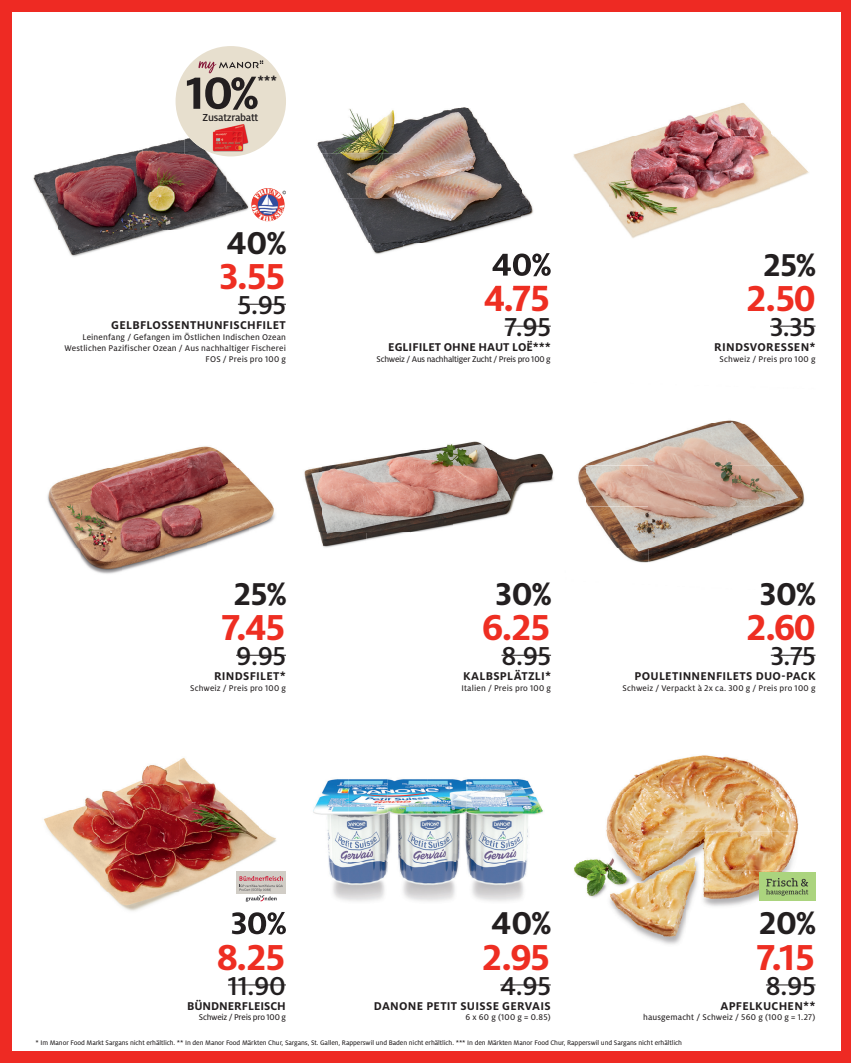
<style>
.page{position:relative;width:851px;height:1063px;background:#fff}
.page>*{position:absolute;margin:0;border:0;box-sizing:border-box;transform-origin:0 0}
.t1{font:700 50px "Milofor Manor";color:#231f20}
.t2{font:700 40px "Milofor Manor";letter-spacing:-.06em;color:#ee2e22}
.t3{font:700 35px "Milofor Manor";color:#231f20}
.t4{font:500 28.75px "Milofor Manor";letter-spacing:-.015em;color:#231f20}
.t5{font:700 13.75px "Milofor Manor";color:#231f20}
.t6{font:700 12.5px "Milofor Manor";letter-spacing:.02em;color:#231f20}
.t7{font:700 12.5px "Milofor Manor";color:#231f20}
.t8{font:500 11.25px "Milofor Manor";letter-spacing:-.02em;color:#231f20}
.t9{font:9.12px/11px "Milofor Manor Text";letter-spacing:.015em;color:#231f20;text-align:right}
.t10{font:9.12px "Milofor Manor Text";letter-spacing:-.025em;color:#231f20}
.t11{font:7.25px "Milofor Manor Text";letter-spacing:-.01em;color:#231f20}
</style>
<div class="page">
<div style="left:0;top:0;width:850px;height:1063px;background:#ee2a23"></div>
<div style="left:12px;top:12px;width:828px;height:1039px;background:#fff"></div>
<img style="left:574px;top:755px;width:228px;height:190px">
<img style="left:111px;top:446px;width:127px;height:22px">
<img style="left:47px;top:468px;width:228px;height:80px">
<img style="left:75px;top:548px;width:125px;height:26px">
<img style="left:427px;top:441px;width:64px;height:9px">
<img style="left:304px;top:450px;width:250px;height:41px">
<img style="left:308px;top:491px;width:210px;height:41px">
<img style="left:319px;top:532px;width:92px;height:16px">
<img style="left:585px;top:420px;width:220px;height:128px">
<img style="left:618px;top:548px;width:76px;height:15px">
<img style="left:578px;top:465px;width:7px;height:32px">
<img style="left:636px;top:103px;width:137px;height:33px">
<img style="left:573px;top:136px;width:236px;height:72px">
<img style="left:610px;top:208px;width:104px;height:30px">
<img style="left:114px;top:139px;width:70px;height:16px">
<img style="left:184px;top:138px;width:34px;height:17px">
<svg style="left:244px;top:141px;width:25px;height:14px"></svg>
<img style="left:33px;top:155px;width:236px;height:76px">
<img style="left:59px;top:231px;width:106px;height:26px">
<img style="left:313px;top:779px;width:230px;height:123px">
<div style="left:758px;top:873px;width:57px;height:28px;background:#abd47e"></div>
<svg style="left:766px;top:878px;width:42px;height:18px"></svg>
<hr style="left:504px;top:326px;width:46px;height:1px;background:#231f20">
<hr style="left:228px;top:985px;width:58px;height:1px;background:#231f20">
<img style="left:144px;top:757px;width:50px;height:13px">
<img style="left:44px;top:770px;width:215px;height:122px">
<img style="left:259px;top:827px;width:17px;height:24px">
<img style="left:107px;top:892px;width:71px;height:19px">
<svg style="left:232px;top:912px;width:7px;height:21px"></svg>
<img style="left:521px;top:188px;width:30px;height:98px">
<img style="left:317px;top:108px;width:204px;height:178px">
<svg style="left:492px;top:254px;width:39px;height:22px"></svg>
<svg style="left:532px;top:253px;width:18px;height:23px"></svg>
<hr style="left:484px;top:286px;width:64px;height:2px;background:#ee2e22">
<hr style="left:501px;top:655px;width:50px;height:1px;background:#231f20">
<hr style="left:765px;top:985px;width:50px;height:1px;background:#231f20">
<hr style="left:236px;top:655px;width:50px;height:1px;background:#231f20">
<hr style="left:500px;top:985px;width:50px;height:1px;background:#231f20">
<hr style="left:769px;top:326px;width:46px;height:1px;background:#231f20">
<hr style="left:770px;top:655px;width:45px;height:1px;background:#231f20">
<hr style="left:238px;top:304px;width:48px;height:1px;background:#231f20">
<div style="left:175px;top:46px;width:111px;height:110px;background:#e7dfce;border-radius:50%"></div>
<img style="left:212px;top:124px;width:37px;height:28px">
<svg style="left:198px;top:60px;width:65px;height:13px"></svg>
<div style="left:236px;top:871px;width:50px;height:23px;background:#d1cdc6"></div>
<svg style="left:239px;top:876px;width:47px;height:57px"></svg>
<img style="left:251px;top:188px;width:33px;height:33px">
<svg style="left:282px;top:191px;width:4px;height:3px"></svg>
<h1 class="t1" style="left:186px;top:62px;width:74px">10%</h1>
<h3 class="t5" style="left:257px;top:72px;width:21px">***</h3>
<p class="t8" style="left:203px;top:111px;width:57px">Zusatzrabatt</p>
<h3 class="t3" style="left:226px;top:221px;width:61px">40%</h3>
<h2 class="t2" style="left:218px;top:252px;width:69px">3.55</h2>
<h3 class="t4" style="left:238px;top:287px;width:50px">5.95</h3>
<h3 class="t6" style="left:111px;top:317px;width:176px">GELBFLOSSENTHUNFISCHFILET</h3>
<p class="t9" style="left:64px;top:332px;width:223px">Leinenfang / Gefangen im Östlichen Indischen Ozean<br>Westlichen Pazifischer Ozean / Aus nachhaltiger Fischerei<br>FOS / Preis pro 100 g</p>
<h3 class="t3" style="left:234px;top:572px;width:54px">25%</h3>
<h2 class="t2" style="left:220px;top:603px;width:67px">7.45</h2>
<h3 class="t4" style="left:236px;top:638px;width:51px">9.95</h3>
<h3 class="t6" style="left:214px;top:668px;width:73px">RINDSFILET*</h3>
<p class="t9" style="left:190px;top:683px;width:97px">Schweiz / Preis pro 100 g</p>
<h3 class="t3" style="left:231px;top:902px;width:57px">30%</h3>
<h2 class="t2" style="left:217px;top:932px;width:71px">8.25</h2>
<h3 class="t4" style="left:228px;top:968px;width:59px">11.90</h3>
<h3 class="t7" style="left:187px;top:998px;width:100px">BÜNDNERFLEISCH</h3>
<p class="t10" style="left:199px;top:1015px;width:89px">Schweiz / Preis pro 100 g</p>
<h2 class="t2" style="left:483px;top:274px;width:68px">4.75</h2>
<h3 class="t4" style="left:504px;top:309px;width:48px">7.95</h3>
<h3 class="t7" style="left:388px;top:339px;width:164px">EGLIFILET OHNE HAUT LOË***</h3>
<p class="t10" style="left:376px;top:356px;width:176px">Schweiz / Aus nachhaltiger Zucht / Preis pro 100 g</p>
<h3 class="t3" style="left:763px;top:243px;width:54px">25%</h3>
<h2 class="t2" style="left:745px;top:274px;width:71px">2.50</h2>
<h3 class="t4" style="left:769px;top:309px;width:47px">3.35</h3>
<h3 class="t6" style="left:714px;top:339px;width:103px">RINDSVORESSEN*</h3>
<p class="t9" style="left:719px;top:354px;width:97px">Schweiz / Preis pro 100 g</p>
<h3 class="t3" style="left:495px;top:572px;width:57px">30%</h3>
<h2 class="t2" style="left:482px;top:603px;width:70px">6.25</h2>
<h3 class="t4" style="left:501px;top:638px;width:51px">8.95</h3>
<h3 class="t6" style="left:463px;top:668px;width:89px">KALBSPLÄTZLI*</h3>
<p class="t9" style="left:461px;top:683px;width:91px">Italien / Preis pro 100 g</p>
<h3 class="t3" style="left:759px;top:572px;width:57px">30%</h3>
<h2 class="t2" style="left:745px;top:603px;width:71px">2.60</h2>
<h3 class="t4" style="left:770px;top:638px;width:46px">3.75</h3>
<h3 class="t6" style="left:634px;top:668px;width:182px">POULETINNENFILETS DUO-PACK</h3>
<p class="t9" style="left:622px;top:683px;width:194px">Schweiz / Verpackt à 2x ca. 300 g / Preis pro 100 g</p>
<h3 class="t3" style="left:491px;top:902px;width:61px">40%</h3>
<h2 class="t2" style="left:481px;top:932px;width:71px">2.95</h2>
<h3 class="t4" style="left:500px;top:968px;width:52px">4.95</h3>
<h3 class="t6" style="left:374px;top:998px;width:178px">DANONE PETIT SUISSE GERVAIS</h3>
<p class="t9" style="left:465px;top:1013px;width:87px">6 x 60 g (100 g = 0.85)</p>
<h3 class="t3" style="left:759px;top:902px;width:58px">20%</h3>
<h2 class="t2" style="left:755px;top:932px;width:61px">7.15</h2>
<h3 class="t4" style="left:765px;top:968px;width:51px">8.95</h3>
<h3 class="t6" style="left:720px;top:998px;width:96px">APFELKUCHEN**</h3>
<p class="t9" style="left:643px;top:1013px;width:174px">hausgemacht / Schweiz / 560 g (100 g = 1.27)</p>
<p class="t11" style="left:35px;top:1041px;width:648px">* Im Manor Food Markt Sargans nicht erhältlich. ** In den Manor Food Märkten Chur, Sargans, St. Gallen, Rapperswil und Baden nicht erhältlich. *** In den Märkten Manor Food Chur, Rapperswil und Sargans nicht erhältlich</p>
</div>
